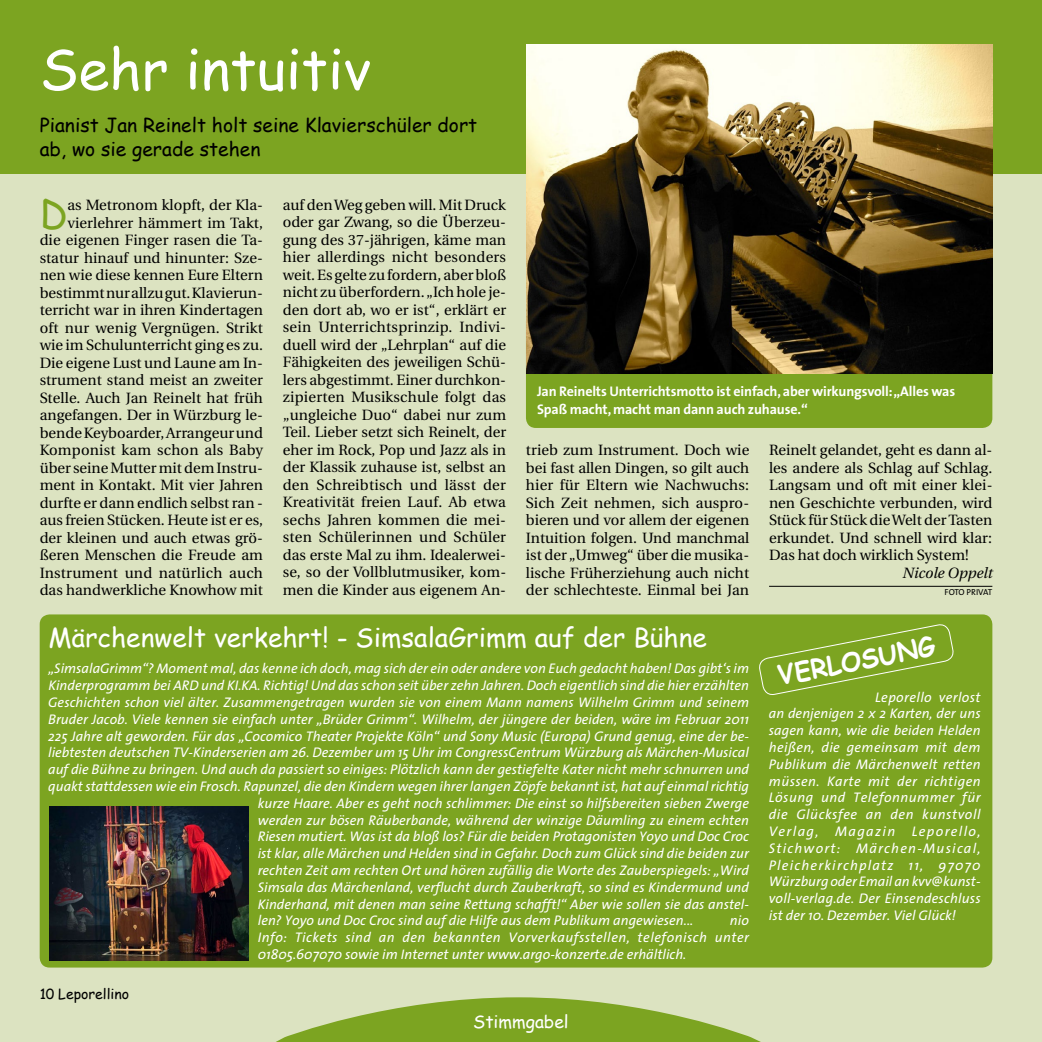
<style>
.page{position:relative;width:1042px;height:1042px;background:#dce3c1}
.page>*{position:absolute;margin:0;border:0;box-sizing:border-box;transform-origin:0 0}
.t1{font:56px "Comic Sans MS";color:#fff}
.t2{font:38.5px "Comic Sans MS";color:#7ca421}
.t3{font:26.25px "Comic Sans MS";color:#fff}
.t4{font:700 26.25px "Comic Sans MS";color:#fff}
.t5{font:19.25px/23.1px "Comic Sans MS";color:#000}
.t6{font:17.5px "Comic Sans MS";color:#fff}
.t7{font:14.88px/17.5px "Utopia";color:#000;text-align:justify}
.t8{font:italic 14.88px "Utopia";color:#000}
.t9{font:italic 14px/16.8px "The Sans";color:#fff;text-align:justify}
.t10{font:700 14px/17.5px "The Sans";letter-spacing:-.01em;color:#fff}
.t11{font:14px "Comic Sans MS";color:#000}
.t12{font:8.75px "The Sans Caps";letter-spacing:-.005em;color:#000}
</style>
<div class="page">
<div style="left:40px;top:614px;width:952px;height:353px;background:#7ca421;border-radius:10px"></div>
<div style="left:0;top:0;width:1042px;height:174px;background:#7ca421"></div>
<svg style="left:276px;top:997px;width:485px;height:45px"></svg>
<div style="left:526px;top:311px;width:466px;height:117px;background:#7ca421;border-radius:10px"></div>
<img style="left:526px;top:45px;width:466px;height:328px">
<hr style="left:769px;top:586px;width:223px;height:1px;background:#000">
<svg style="left:759px;top:624px;width:195px;height:71px"></svg>
<img style="left:50px;top:807px;width:198px;height:153px">
<h1 class="t1" style="left:40px;top:28px;width:332px">Sehr intuitiv</h1>
<h3 class="t5" style="left:40px;top:113px;width:439px">Pianist Jan Reinelt holt seine Klavierschüler dort ab, wo sie gerade stehen</h3>
<h2 class="t2" style="left:40px;top:185px;width:29px">D</h2>
<p class="t7" style="left:40px;top:196px;width:225px;text-align:right">as Metronom klopft, der Kla&shy;vierlehrer hämmert im Takt,<br>die eigenen Finger rasen die Ta&shy;statur hinauf und hinunter: Sze&shy;nen wie diese kennen Eure Eltern bestimmt nur allzu gut. Klavierun&shy;terricht war in ihren Kindertagen oft nur wenig Vergnügen. Strikt wie im Schulunterricht ging es zu.<br>Die eigene Lust und Laune am In&shy;strument stand meist an zweiter<br>Stelle. Auch Jan Reinelt hat früh angefangen. Der in Würzburg le&shy;bende Keyboarder, Arrangeur und<br>Komponist kam schon als Baby über seine Mutter mit dem Instru&shy;ment in Kontakt. Mit vier Jahren durfte er dann endlich selbst ran - aus freien Stücken. Heute ist er es, der kleinen und auch etwas grö&shy;ßeren Menschen die Freude am<br>Instrument und natürlich auch das handwerkliche Knowhow mit</p>
<p class="t7" style="left:283px;top:196px;width:225px">auf den Weg geben will. Mit Druck oder gar Zwang, so die Überzeu&shy;gung des 37-jährigen, käme man hier allerdings nicht besonders weit. Es gelte zu fordern, aber bloß nicht zu überfordern. „Ich hole je&shy;den dort ab, wo er ist“, erklärt er sein Unterrichtsprinzip. Indivi&shy;duell wird der „Lehrplan“ auf die Fähigkeiten des jeweiligen Schü&shy;lers abgestimmt. Einer durchkon&shy;zipierten Musikschule folgt das „ungleiche Duo“ dabei nur zum Teil. Lieber setzt sich Reinelt, der eher im Rock, Pop und Jazz als in der Klassik zuhause ist, selbst an den Schreibtisch und lässt der Kreativität freien Lauf. Ab etwa sechs Jahren kommen die mei&shy;sten Schülerinnen und Schüler das erste Mal zu ihm. Idealerwei&shy;se, so der Vollblutmusiker, kom&shy;men die Kinder aus eigenem An-</p>
<p class="t10" style="left:537px;top:382px;width:420px">Jan Reinelts Unterrichtsmotto ist einfach, aber wirkungsvoll: „Alles was<br>Spaß macht, macht man dann auch zuhause.“</p>
<p class="t7" style="left:526px;top:441px;width:225px">trieb zum Instrument. Doch wie bei fast allen Dingen, so gilt auch hier für Eltern wie Nachwuchs:<br>Sich Zeit nehmen, sich auspro&shy;bieren und vor allem der eigenen Intuition folgen. Und manchmal ist der „Umweg“ über die musika&shy;lische Früherziehung auch nicht der schlechteste. Einmal bei Jan</p>
<p class="t7" style="left:769px;top:441px;width:225px">Reinelt gelandet, geht es dann al&shy;les andere als Schlag auf Schlag.<br>Langsam und oft mit einer klei&shy;nen Geschichte verbunden, wird Stück für Stück die Welt der Tasten erkundet. Und schnell wird klar:<br>Das hat doch wirklich System!</p>
<p class="t8" style="left:902px;top:564px;width:92px">Nicole Oppelt</p>
<p class="t12" style="left:944px;top:585px;width:49px">FOTO PRIVAT</p>
<h3 class="t3" style="left:48px;top:618px;width:660px">Märchenwelt verkehrt! - SimsalaGrimm auf der Bühne</h3>
<p class="t9" style="left:48px;top:660px;width:702px">„SimsalaGrimm“? Moment mal, das kenne ich doch, mag sich der ein oder andere von Euch gedacht haben! Das gibt‘s im</p>
<p class="t9" style="left:48px;top:676px;width:702px">Kinderprogramm bei ARD und KI.KA. Richtig! Und das schon seit über zehn Jahren. Doch eigentlich sind die hier erzählten</p>
<p class="t9" style="left:48px;top:693px;width:702px">Geschichten schon viel älter. Zusammengetragen wurden sie von einem Mann namens Wilhelm Grimm und seinem</p>
<p class="t9" style="left:48px;top:710px;width:702px">Bruder Jacob. Viele kennen sie einfach unter „Brüder Grimm“. Wilhelm, der jüngere der beiden, wäre im Februar 2011</p>
<p class="t9" style="left:48px;top:727px;width:702px">225 Jahre alt geworden. Für das „Cocomico Theater Projekte Köln“ und Sony Music (Europa) Grund genug, eine der be-</p>
<p class="t9" style="left:48px;top:744px;width:702px">liebtesten deutschen TV-Kinderserien am 26. Dezember um 15 Uhr im CongressCentrum Würzburg als Märchen-Musical</p>
<p class="t9" style="left:48px;top:760px;width:702px">auf die Bühne zu bringen. Und auch da passiert so einiges: Plötzlich kann der gestiefelte Kater nicht mehr schnurren und</p>
<p class="t9" style="left:48px;top:777px;width:702px">quakt stattdessen wie ein Frosch. Rapunzel, die den Kindern wegen ihrer langen Zöpfe bekannt ist, hat auf einmal richtig</p>
<p class="t9" style="left:258px;top:794px;width:493px">kurze Haare. Aber es geht noch schlimmer: Die einst so hilfsbereiten sieben Zwerge</p>
<p class="t9" style="left:258px;top:811px;width:493px">werden zur bösen Räuberbande, während der winzige Däumling zu einem echten</p>
<p class="t9" style="left:258px;top:828px;width:493px">Riesen mutiert. Was ist da bloß los? Für die beiden Protagonisten Yoyo und Doc Croc</p>
<p class="t9" style="left:258px;top:844px;width:493px">ist klar, alle Märchen und Helden sind in Gefahr. Doch zum Glück sind die beiden zur</p>
<p class="t9" style="left:258px;top:861px;width:493px">rechten Zeit am rechten Ort und hören zufällig die Worte des Zauberspiegels: „Wird</p>
<p class="t9" style="left:258px;top:878px;width:493px">Simsala das Märchenland, verflucht durch Zauberkraft, so sind es Kindermund und</p>
<p class="t9" style="left:258px;top:895px;width:493px">Kinderhand, mit denen man seine Rettung schafft!“ Aber wie sollen sie das anstel-</p>
<p class="t9" style="left:258px;top:912px;width:437px">len? Yoyo und Doc Croc sind auf die Hilfe aus dem Publikum angewiesen...</p>
<p class="t9" style="left:258px;top:912px;width:493px;text-indent:472px">nio Info: Tickets sind an den bekannten Vorverkaufsstellen, telefonisch unter 01805.607070 sowie im Internet unter www.argo-konzerte.de erhältlich.</p>
<p class="t11" style="left:40px;top:983px;width:91px">10 Leporellino</p>
<p class="t6" style="left:473px;top:1008px;width:97px">Stimmgabel</p>
<h3 class="t4" style="left:774px;top:657px;width:161px;rotate:-11deg">VERLOSUNG</h3>
<p class="t9" style="left:769px;top:688px;width:213px;text-indent:106px">Leporello verlost an denjenigen 2 x 2 Karten, der uns sagen kann, wie die beiden Helden heißen, die gemeinsam mit dem Publikum die Märchenwelt retten müssen. Karte mit der richtigen Lösung und Telefonnummer für die Glücksfee an den kunstvoll Verlag, Magazin Leporello, Stichwort: Märchen-Musical, Pleicherkirchplatz 11, 97070<br>Würzburgoder Emailankvv@kunst&shy;voll-verlag.de. Der Einsendeschluss ist der 10. Dezember. Viel Glück!</p>
</div>
